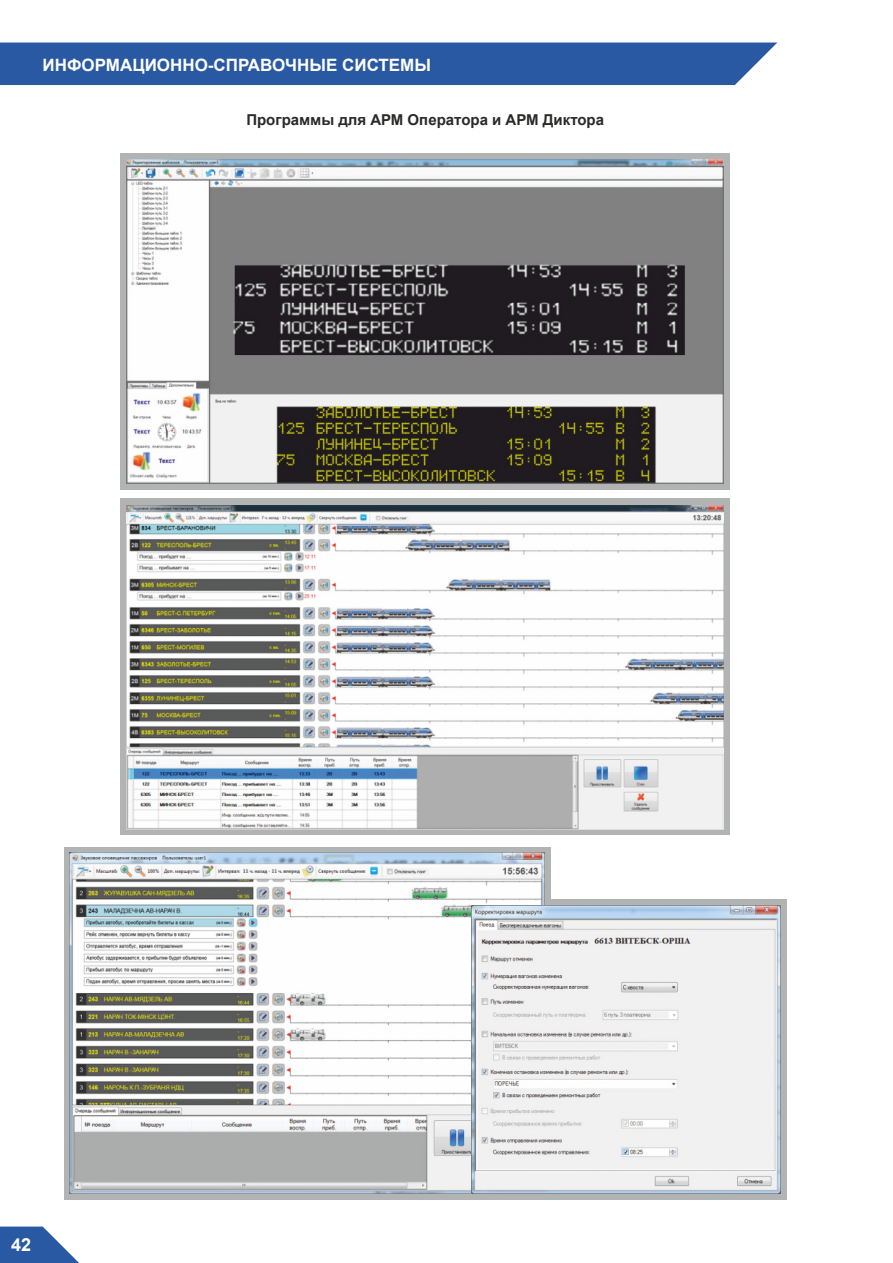
<style>
.page{position:relative;width:893px;height:1263px;background:#fff}
.page>*{position:absolute;margin:0;border:0;box-sizing:border-box;transform-origin:0 0}
.t1{font:700 18px "Arial";color:#fefefe}
.t2{font:700 16.95px "Arial";color:#fefefe}
.t3{font:700 15px "Arial";color:#2b2a29}
</style>
<div class="page">
<div style="left:0;top:43px;width:777px;height:42px;background:#2959a3"></div>
<svg style="left:0;top:1226px;width:79px;height:37px"></svg>
<svg style="left:121px;top:153px;width:609px;height:336px;background:#a9abac"></svg>
<img style="left:127px;top:160px;width:597px;height:323px">
<div style="left:121px;top:499px;width:609px;height:336px;background:#b2b3b3"></div>
<div style="left:64px;top:847px;width:487px;height:353px;background:#b2b3b3"></div>
<img style="left:127px;top:505px;width:597px;height:324px">
<div style="left:545px;top:899px;width:242px;height:301px;background:#b2b3b3"></div>
<img style="left:70px;top:853px;width:475px;height:341px">
<img style="left:471px;top:905px;width:310px;height:289px">
<p class="t2" style="left:43px;top:56px;width:390px">ИНФОРМАЦИОННО-СПРАВОЧНЫЕ СИСТЕМЫ</p>
<p class="t3" style="left:246px;top:111px;width:359px">Программы для АРМ Оператора и АРМ Диктора</p>
<p class="t1" style="left:11px;top:1235px;width:22px">42</p>
</div>
